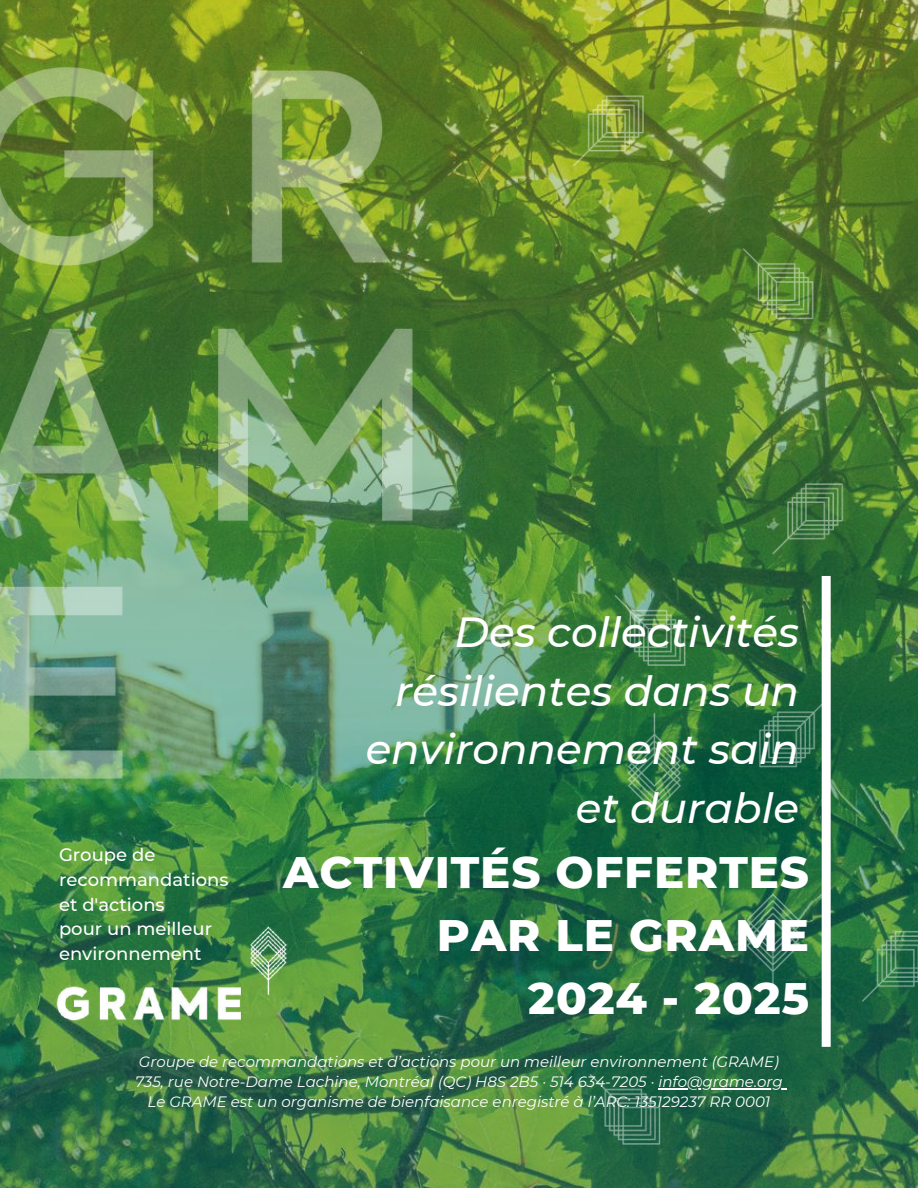
<style>
.page{position:relative;width:918px;height:1188px;background:#fff}
.page>*{position:absolute;margin:0;border:0;box-sizing:border-box;transform-origin:0 0}
.t1{font:800 45px/63px "Montserrat";letter-spacing:.02em;color:#fff;text-align:right}
.t2{font:italic 500 42px/58.5px "Montserrat";color:#fff;text-align:right}
.t3{font:500 18px/24.8px "Montserrat";color:#fff}
.t4{font:italic 15px/20.2px "Montserrat";color:#fff;text-align:center}
</style>
<div class="page">
<img style="left:0;top:0;width:574px;height:1188px">
<img style="left:574px;top:0;width:344px;height:1188px">
<img style="left:48px;top:914px;width:247px;height:119px">
<div style="left:822px;top:576px;width:9px;height:471px;background:#fff"></div>
<img style="left:0;top:0;width:459px;height:846px">
<hr style="left:658px;top:1088px;width:125px;height:1px;background:#fff">
<p class="t3" style="left:59px;top:842px;width:171px">Groupe de recommandations et d'actions<br>pour un meilleur environnement</p>
<h2 class="t2" style="left:366px;top:603px;width:435px">Des collectivités résilientes dans un environnement sain et durable</h2>
<h1 class="t1" style="left:283px;top:840px;width:527px">ACTIVITÉS OFFERTES<br>PAR LE GRAME<br>2024 - 2025</h1>
<p class="t4" style="left:135px;top:1051px;width:649px">Groupe de recommandations et d’actions pour un meilleur environnement (GRAME)<br>735, rue Notre-Dame Lachine, Montréal (QC) H8S 2B5 · 514 634-7205 · info@grame.org<br>Le GRAME est un organisme de bienfaisance enregistré à l’ARC: 135129237 RR 0001</p>
</div>
